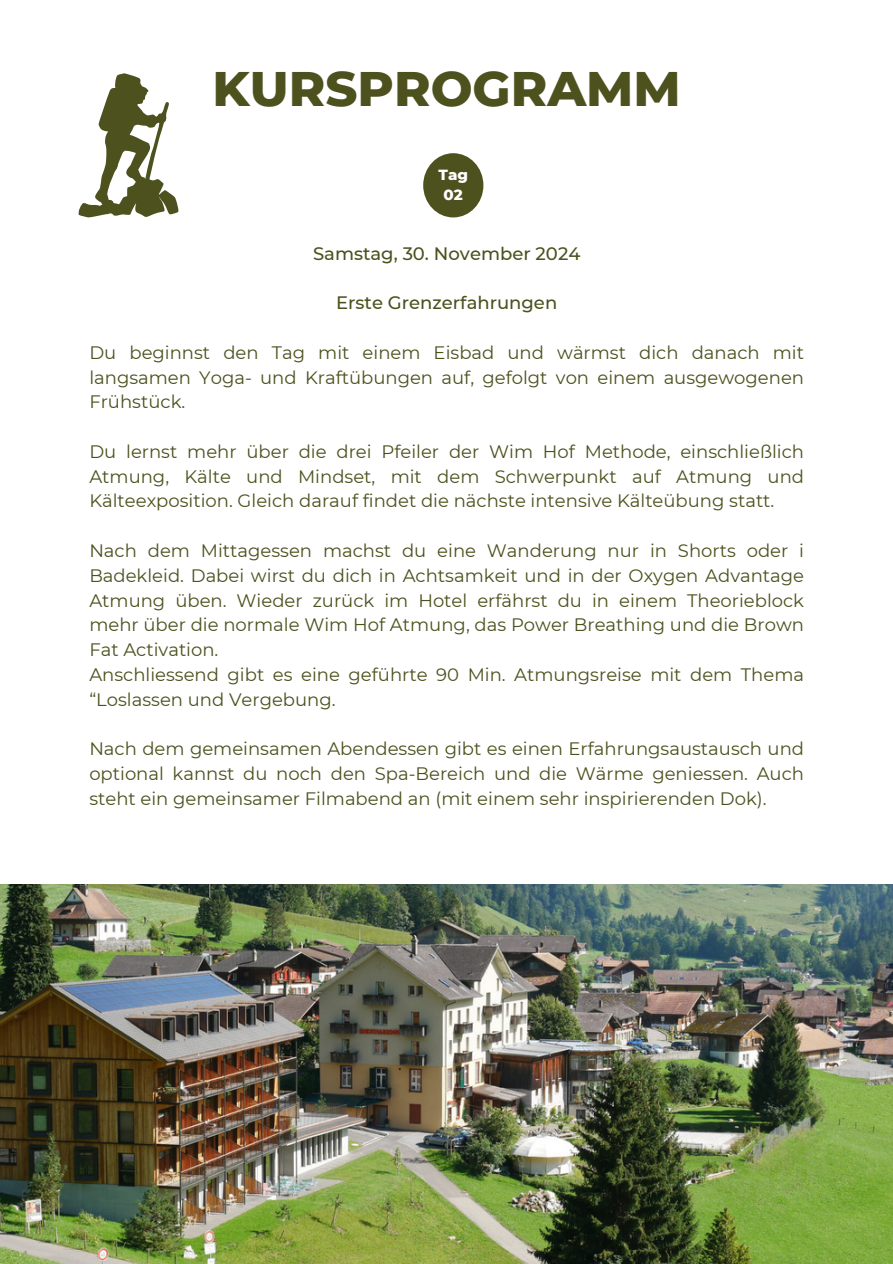
<style>
.page{position:relative;width:893px;height:1264px;background:#fff}
.page>*{position:absolute;margin:0;border:0;box-sizing:border-box;transform-origin:0 0}
.t1{font:800 49.5px "Montserrat";color:#4d511d}
.t2{font:18px/24.8px "Montserrat";color:#4d511d;text-align:justify}
.t3{font:500 18px "Montserrat";color:#4d511d}
.t4{font:800 15px/20.2px "Montserrat";color:#fff;text-align:center}
</style>
<div class="page">
<div style="left:423px;top:153px;width:60px;height:64px;background:#4d511d;border-radius:50%"></div>
<svg style="left:78px;top:73px;width:101px;height:144px"></svg>
<img style="left:0;top:885px;width:892px;height:378px">
<h3 class="t1" style="left:213px;top:58px;width:469px">KURSPROGRAMM</h3>
<p class="t4" style="left:438px;top:165px;width:31px">Tag<br>02</p>
<p class="t3" style="left:313px;top:242px;width:269px">Samstag, 30. November 2024</p>
<h2 class="t3" style="left:336px;top:292px;width:222px">Erste Grenzerfahrungen</h2>
<h2 class="t2" style="left:89px;top:340px;width:716px">Du beginnst den Tag mit einem Eisbad und wärmst dich danach mit langsamen Yoga- und Kraftübungen auf, gefolgt von einem ausgewogenen Frühstück.</h2>
<h3 class="t2" style="left:89px;top:439px;width:716px">Du lernst mehr über die drei Pfeiler der Wim Hof Methode, einschließlich Atmung, Kälte und Mindset, mit dem Schwerpunkt auf Atmung und Kälteexposition. Gleich darauf findet die nächste intensive Kälteübung statt.</h3>
<h3 class="t2" style="left:89px;top:538px;width:716px;text-align:left">Nach dem Mittagessen machst du eine Wanderung nur in Shorts oder i Badekleid. Dabei wirst du dich in Achtsamkeit und in der Oxygen Advantage Atmung üben. Wieder zurück im Hotel erfährst du in einem Theorieblock mehr über die normale Wim Hof Atmung, das Power Breathing und die Brown Fat Activation.<br>Anschliessend gibt es eine geführte 90 Min. Atmungsreise mit dem Thema “Loslassen und Vergebung.</h3>
<h3 class="t2" style="left:89px;top:736px;width:716px">Nach dem gemeinsamen Abendessen gibt es einen Erfahrungsaustausch und optional kannst du noch den Spa-Bereich und die Wärme geniessen. Auch steht ein gemeinsamer Filmabend an (mit einem sehr inspirierenden Dok).</h3>
</div>
